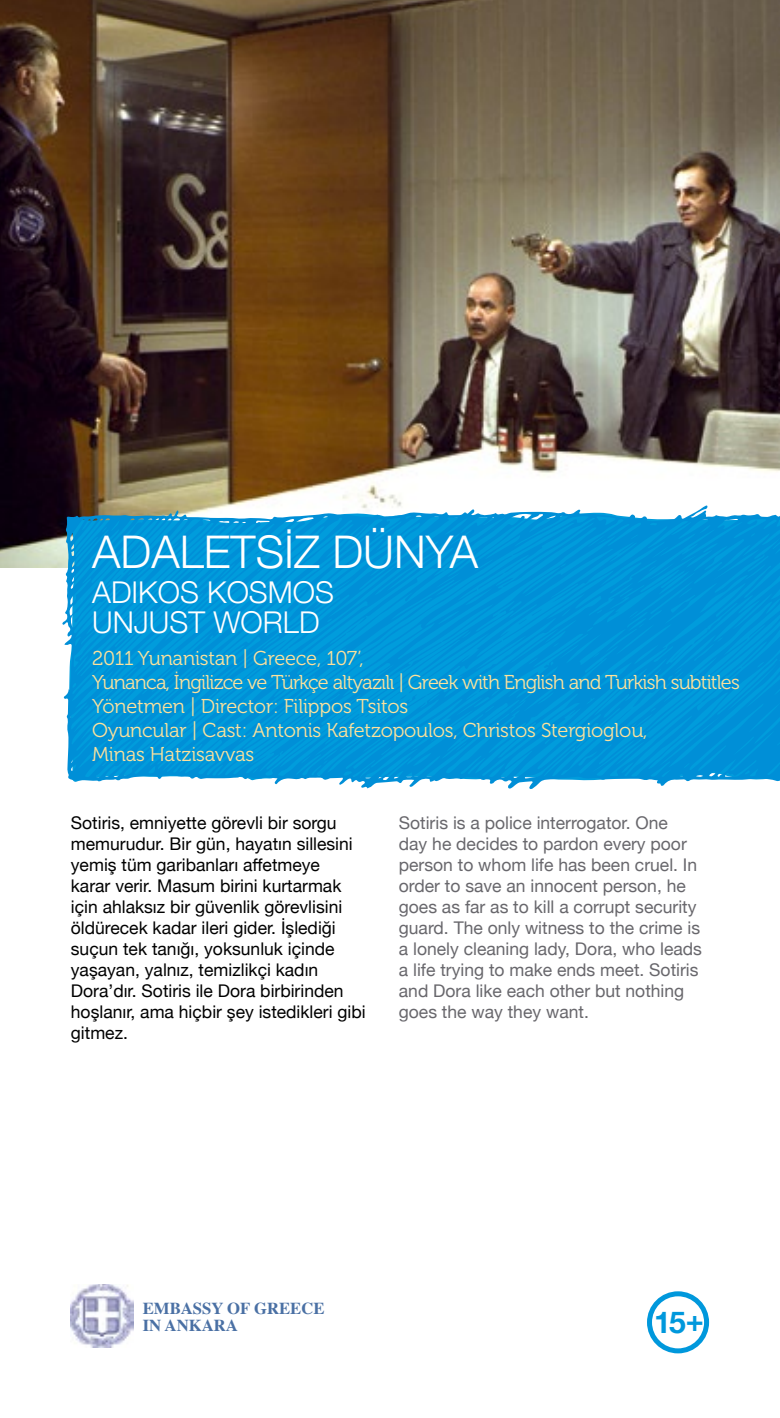
<style>
.page{position:relative;width:780px;height:1418px;background:#fff}
.page>*{position:absolute;margin:0;border:0;box-sizing:border-box;transform-origin:0 0}
.t1{font:300 45px "Helvetica Neue";color:#fff}
.t2{font:300 30px/30px "Helvetica Neue";color:#fff}
.t3{font:700 30px "Helvetica Neue";color:#0098dc}
.t4{font:20px/24px "Museo 300";letter-spacing:-.01em;color:#fde19c}
.t5{font:17.5px/21px "Helvetica Neue";color:#000}
.t6{font:17.5px/21px "Helvetica Neue";color:#68676c}
.t7{font:700 16.75px/16.8px "Times";color:#4a70a4}
</style>
<div class="page">
<img style="left:0;top:0;width:780px;height:567px">
<svg style="left:62px;top:505px;width:718px;height:284px;background:#159cda"></svg>
<div style="left:157px;top:647px;width:159px;height:110px;background:#0097da"></div>
<svg style="left:382px;top:558px;width:5px;height:4px"></svg>
<svg style="left:359px;top:678px;width:97px;height:49px;background:#0097da"></svg>
<svg style="left:478px;top:573px;width:27px;height:16px"></svg>
<svg style="left:346px;top:617px;width:21px;height:16px"></svg>
<svg style="left:253px;top:550px;width:8px;height:6px"></svg>
<img style="left:71px;top:1284px;width:63px;height:62px">
<div style="left:647px;top:1291px;width:62px;height:62px;border:5px solid #0098dc;border-radius:50%"></div>
<h1 class="t1" style="left:92px;top:516px;width:387px">ADALETSİZ DÜNYA</h1>
<h2 class="t2" style="left:92px;top:576px;width:243px">ADIKOS KOSMOS<br>UNJUST WORLD</h2>
<p class="t4" style="left:92px;top:646px;width:649px">2011 Yunanistan | Greece, 107’,<br>Yunanca, İngilizce ve Türkçe altyazılı | Greek with English and Turkish subtitles Yönetmen | Director: Filippos Tsitos<br>Oyuncular | Cast: Antonis Kafetzopoulos, Christos Stergioglou,<br>Minas Hatzisavvas</p>
<p class="t5" style="left:71px;top:811px;width:296px">Sotiris, emniyette görevli bir sorgu memurudur. Bir gün, hayatın sillesini yemiş tüm garibanları affetmeye<br>karar verir. Masum birini kurtarmak için ahlaksız bir güvenlik görevlisini öldürecek kadar ileri gider. İşlediği suçun tek tanığı, yoksunluk içinde yaşayan, yalnız, temizlikçi kadın Dora’dır. Sotiris ile Dora birbirinden hoşlanır, ama hiçbir şey istedikleri gibi gitmez.</p>
<p class="t6" style="left:399px;top:811px;width:305px">Sotiris is a police interrogator. One<br>day he decides to pardon every poor person to whom life has been cruel. In order to save an innocent person, he goes as far as to kill a corrupt security guard. The only witness to the crime is a lonely cleaning lady, Dora, who leads a life trying to make ends meet. Sotiris and Dora like each other but nothing goes the way they want.</p>
<p class="t7" style="left:143px;top:1298px;width:183px">EMBASSY OF GREECE<br>IN ANKARA</p>
<h2 class="t3" style="left:654px;top:1295px;width:51px">15+</h2>
</div>
